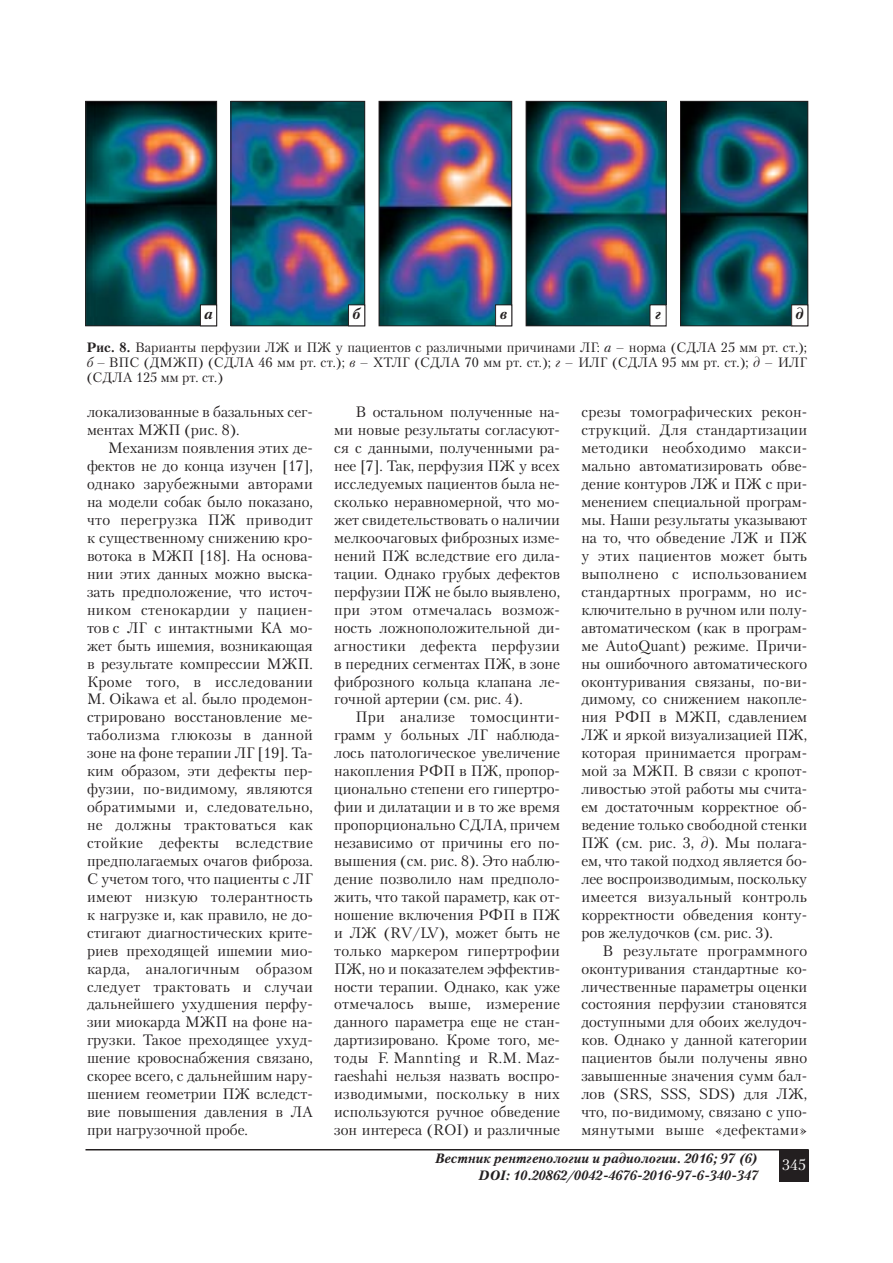
<style>
.page{position:relative;width:893px;height:1263px;background:#fff}
.page>*{position:absolute;margin:0;border:0;box-sizing:border-box;transform-origin:0 0}
.t1{font:15px/18px "Petersburg C";color:#231f20;text-align:justify}
.t2{font:italic 700 15px "Petersburg C";color:#231f20}
.t3{font:15px "Petersburg C";color:#fff}
.t4{font:13.5px/15px "Petersburg C";color:#231f20;text-align:justify}
.t5{font:italic 700 13.5px/16.5px "Petersburg C";color:#231f20;text-align:right}
.s1{font-weight:700}
.s2{font-style:italic}
</style>
<div class="page">
<hr style="left:85px;top:1149px;width:723px;height:1px;background:#231f20">
<div style="left:778px;top:1150px;width:30px;height:32px;background:#231f20"></div>
<img style="left:87px;top:103px;width:128px;height:221px">
<div style="left:85px;top:101px;width:132px;height:225px;border:1px solid #231f20"></div>
<div style="left:200px;top:305px;width:17px;height:21px;background:#fff"></div>
<div style="left:200px;top:305px;width:17px;height:21px;border:1px solid #231f20"></div>
<img style="left:233px;top:103px;width:130px;height:221px">
<div style="left:231px;top:101px;width:134px;height:225px;border:1px solid #231f20"></div>
<div style="left:348px;top:305px;width:17px;height:21px;background:#fff"></div>
<div style="left:348px;top:305px;width:17px;height:21px;border:1px solid #231f20"></div>
<img style="left:381px;top:103px;width:129px;height:221px">
<div style="left:379px;top:101px;width:133px;height:225px;border:1px solid #231f20"></div>
<div style="left:495px;top:305px;width:16px;height:21px;background:#fff"></div>
<div style="left:495px;top:305px;width:17px;height:21px;border:1px solid #231f20"></div>
<img style="left:528px;top:103px;width:136px;height:221px">
<div style="left:526px;top:101px;width:140px;height:225px;border:1px solid #231f20"></div>
<div style="left:650px;top:305px;width:16px;height:21px;background:#fff"></div>
<div style="left:649px;top:305px;width:17px;height:21px;border:1px solid #231f20"></div>
<img style="left:682px;top:103px;width:124px;height:221px">
<div style="left:680px;top:101px;width:128px;height:225px;border:1px solid #231f20"></div>
<div style="left:791px;top:305px;width:16px;height:21px;background:#fff"></div>
<div style="left:791px;top:305px;width:17px;height:21px;border:1px solid #231f20"></div>
<p class="t2" style="left:204px;top:307px;width:10px">а</p>
<p class="t2" style="left:352px;top:307px;width:9px">б</p>
<p class="t2" style="left:500px;top:307px;width:9px">в</p>
<p class="t2" style="left:655px;top:307px;width:8px">г</p>
<p class="t2" style="left:795px;top:307px;width:10px">д</p>
<p class="t4" style="left:87px;top:340px;width:721px"><span class="s1">Рис. 8.</span> Варианты перфузии ЛЖ и ПЖ у пациентов с различными причинами ЛГ: <span class="s2">а</span> – норма (СДЛА 25 мм рт. ст.); <span class="s2">б</span> – ВПС (ДМЖП) (СДЛА 46 мм рт. ст.); <span class="s2">в</span> – ХТЛГ (СДЛА 70 мм рт. ст.); <span class="s2">г</span> – ИЛГ (СДЛА 95 мм рт. ст.); <span class="s2">д</span> – ИЛГ (СДЛА 125 мм рт. ст.)</p>
<p class="t1" style="left:87px;top:404px;width:227px">локализованные в базальных сег&shy;ментах МЖП (рис. 8).</p>
<p class="t1" style="left:87px;top:440px;width:227px;text-indent:21px">Механизм появления этих де&shy;фектов не до конца изучен [17], однако зарубежными авторами на модели собак было показано, что перегрузка ПЖ приводит к существенному снижению кро&shy;вотока в МЖП [18]. На основа&shy;нии этих данных можно выска&shy;зать предположение, что источ&shy;ником стенокардии у пациен&shy;тов с ЛГ с интактными КА мо&shy;жет быть ишемия, возникающая в результате компрессии МЖП.<br>Кроме того, в исследовании M. Oikawa et al. было продемон&shy;стрировано восстановление ме&shy;таболизма глюкозы в данной зоне на фоне терапии ЛГ [19]. Та&shy;ким образом, эти дефекты пер&shy;фузии, по-видимому, являются обратимыми и, следовательно, не должны трактоваться как стойкие дефекты вследствие предполагаемых очагов фиброза.<br>С учетом того, что пациенты с ЛГ имеют низкую толерантность к нагрузке и, как правило, не до&shy;стигают диагностических крите&shy;риев преходящей ишемии мио&shy;карда, аналогичным образом следует трактовать и случаи дальнейшего ухудшения перфу&shy;зии миокарда МЖП на фоне на&shy;грузки. Такое преходящее ухуд&shy;шение кровоснабжения связано, скорее всего, с дальнейшим нару&shy;шением геометрии ПЖ вследст&shy;вие повышения давления в ЛА при нагрузочной пробе.</p>
<p class="t1" style="left:581px;top:404px;width:227px">срезы томографических рекон&shy;струкций. Для стандартизации методики необходимо макси&shy;мально автоматизировать обве&shy;дение контуров ЛЖ и ПЖ с при&shy;менением специальной програм&shy;мы. Наши результаты указывают на то, что обведение ЛЖ и ПЖ у этих пациентов может быть выполнено с использованием стандартных программ, но ис&shy;ключительно в ручном или полу&shy;автоматическом (как в програм&shy;ме AutoQuant) режиме. Причи&shy;ны ошибочного автоматического оконтуривания связаны, по-ви&shy;димому, со снижением накопле&shy;ния РФП в МЖП, сдавлением ЛЖ и яркой визуализацией ПЖ, которая принимается програм&shy;мой за МЖП. В связи с кропот&shy;ливостью этой работы мы счита&shy;ем достаточным корректное об&shy;ведение только свободной стенки ПЖ (см. рис. 3, <span class="s2">д</span>). Мы полага&shy;ем, что такой подход является бо&shy;лее воспроизводимым, поскольку имеется визуальный контроль корректности обведения конту&shy;ров желудочков (см. рис. 3).</p>
<p class="t1" style="left:581px;top:942px;width:227px;text-indent:21px">В результате программного оконтуривания стандартные ко&shy;личественные параметры оценки состояния перфузии становятся доступными для обоих желудоч&shy;ков. Однако у данной категории пациентов были получены явно завышенные значения сумм бал&shy;лов (SRS, SSS, SDS) для ЛЖ, что, по-видимому, связано с упо&shy;мянутыми выше «дефектами»</p>
<p class="t5" style="left:435px;top:1151px;width:325px">Вестник рентгенологии и радиологии. 2016; 97 (6)<br>DOI: 10.20862/0042-4676-2016-97-6-340-347</p>
<p class="t3" style="left:782px;top:1157px;width:25px">345</p>
<p class="t1" style="left:334px;top:404px;width:227px;text-indent:21px">В остальном полученные на&shy;ми новые результаты согласуют&shy;ся с данными, полученными ра&shy;нее [7]. Так, перфузия ПЖ у всех исследуемых пациентов была не&shy;сколько неравномерной, что мо&shy;жет свидетельствовать о наличии мелкоочаговых фиброзных изме&shy;нений ПЖ вследствие его дила&shy;тации. Однако грубых дефектов перфузии ПЖ не было выявлено, при этом отмечалась возмож&shy;ность ложноположительной ди&shy;агностики дефекта перфузии в передних сегментах ПЖ, в зоне фиброзного кольца клапана ле&shy;гочной артерии (см. рис. 4).</p>
<p class="t1" style="left:334px;top:709px;width:227px;text-indent:21px">При анализе томосцинти&shy;грамм у больных ЛГ наблюда&shy;лось патологическое увеличение накопления РФП в ПЖ, пропор&shy;ционально степени его гипертро&shy;фии и дилатации и в то же время пропорционально СДЛА, причем независимо от причины его по&shy;вышения (см. рис. 8). Это наблю&shy;дение позволило нам предполо&shy;жить, что такой параметр, как от&shy;ношение включения РФП в ПЖ и ЛЖ (RV/LV), может быть не только маркером гипертрофии ПЖ, но и показателем эффектив&shy;ности терапии. Однако, как уже отмечалось выше, измерение данного параметра еще не стан&shy;дартизировано. Кроме того, ме&shy;тоды F. Mannting и R.M. Maz&shy;raeshahi нельзя назвать воспро&shy;изводимыми, поскольку в них используются ручное обведение зон интереса (ROI) и различные</p>
</div>
